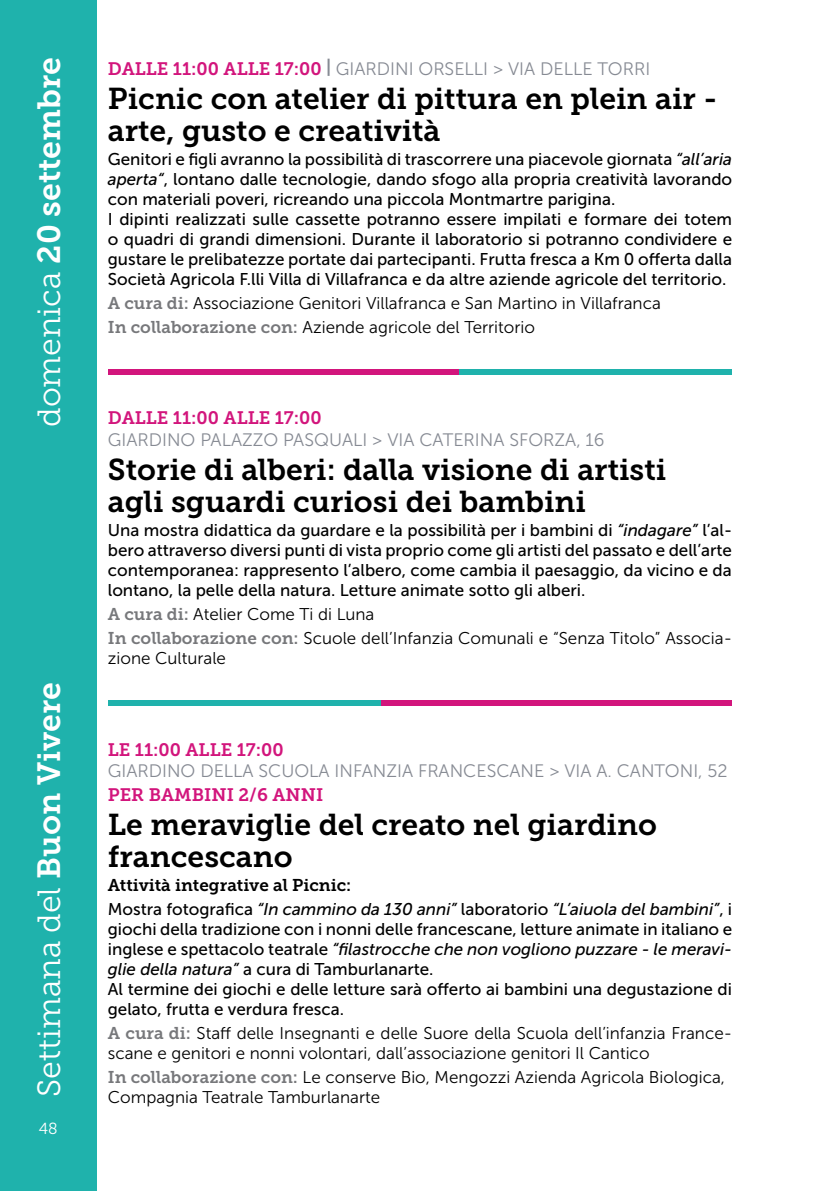
<style>
.page{position:relative;width:840px;height:1191px;background:#fff}
.page>*{position:absolute;margin:0;border:0;box-sizing:border-box;transform-origin:0 0}
.t1{font:32px "Museo Slab 300";color:#fff}
.t2{font:32px "Museo Slab 700";color:#fff}
.t3{font:30px/32px "Museo Slab 700";color:#000}
.t4{font:18px "Museo Sans 300";color:#868a93}
.t5{font:18px "Museo Slab 700";color:#d2157c}
.t6{font:17px/20px "Museo Sans 500";color:#000}
.t7{font:17px/24px "Museo Sans 300";color:#000}
.t8{font:17px "Museo Slab 700";color:#000}
.t9{font:16px "Museo Slab 300";color:#fff}
.s1{font-family:"Museo Slab 300"}
.s2{font-family:"Museo Slab 700"}
.s3{font-family:"Museo Slab 700";color:#d2157c}
.s4{font-style:italic}
.s5{font-family:"Museo Slab 700";color:#77787b}
</style>
<div class="page">
<div style="left:0;top:0;width:96px;height:1191px;background:#1fb2ac"></div>
<div style="left:108px;top:369px;width:351px;height:6px;background:#d2157c"></div>
<div style="left:459px;top:369px;width:272px;height:6px;background:#1fb2ac"></div>
<div style="left:380px;top:700px;width:351px;height:6px;background:#d2157c"></div>
<div style="left:108px;top:700px;width:272px;height:6px;background:#1fb2ac"></div>
<h1 class="t2" style="left:31px;top:427px;width:372px;rotate:-90deg"><span class="s1">domenica</span> 20 settembre</h1>
<h1 class="t1" style="left:32px;top:1096px;width:416px;rotate:-90deg">Settimana del <span class="s2">Buon Vivere</span></h1>
<p class="t9" style="left:39px;top:1120px;width:20px">48</p>
<p class="t4" style="left:108px;top:59px;width:543px"><span class="s3">Dalle 11:00 alle 17:00</span> <span class="s2">|</span> Giardini Orselli &gt; Via delle Torri</p>
<h2 class="t3" style="left:108px;top:83px;width:610px">Picnic con atelier di pittura en plein air - arte, gusto e creatività</h2>
<p class="t6" style="left:108px;top:149px;width:625px">Genitori e figli avranno la possibilità di trascorrere una piacevole giornata <span class="s4">“all’aria aperta“</span>, lontano dalle tecnologie, dando sfogo alla propria creatività lavorando con materiali poveri, ricreando una piccola Montmartre parigina.<br>I dipinti realizzati sulle cassette potranno essere impilati e formare dei totem o quadri di grandi dimensioni. Durante il laboratorio si potranno condividere e gustare le prelibatezze portate dai partecipanti. Frutta fresca a Km 0 offerta dalla Società Agricola F.lli Villa di Villafranca e da altre aziende agricole del territorio.</p>
<p class="t7" style="left:108px;top:291px;width:554px"><span class="s5">A cura di:</span> Associazione Genitori Villafranca e San Martino in Villafranca<br><span class="s5">In collaborazione con:</span> Aziende agricole del Territorio</p>
<p class="t5" style="left:108px;top:408px;width:215px">Dalle 11:00 alle 17:00</p>
<p class="t4" style="left:108px;top:430px;width:498px">Giardino Palazzo Pasquali &gt; Via Caterina Sforza, 16</p>
<h2 class="t3" style="left:108px;top:454px;width:559px">Storie di alberi: dalla visione di artisti agli sguardi curiosi dei bambini</h2>
<p class="t6" style="left:108px;top:520px;width:625px;text-align:justify">Una mostra didattica da guardare e la possibilità per i bambini di <span class="s4">“indagare”</span> l’al&shy;bero attraverso diversi punti di vista proprio come gli artisti del passato e dell’arte contemporanea: rappresento l’albero, come cambia il paesaggio, da vicino e da lontano, la pelle della natura. Letture animate sotto gli alberi.</p>
<p class="t7" style="left:108px;top:602px;width:625px"><span class="s5">A cura di:</span> Atelier Come Ti di Luna<br><span class="s5">In collaborazione con:</span> Scuole dell’I nfanzia Comunali e “Senza Titolo” Associa-</p>
<p class="t7" style="left:108px;top:646px;width:119px">zione Culturale</p>
<p class="t5" style="left:108px;top:739px;width:177px">le 11:00 alle 17:00</p>
<p class="t4" style="left:108px;top:761px;width:621px">Giardino della scuola I nfanzia Francescane &gt; Via A. Cantoni, 52</p>
<p class="t5" style="left:108px;top:785px;width:215px">Per bambini 2/6 anni</p>
<h2 class="t3" style="left:108px;top:809px;width:550px">Le meraviglie del creato nel giardino francescano</h2>
<p class="t8" style="left:108px;top:876px;width:245px">Attività integrative al Picnic:</p>
<p class="t6" style="left:108px;top:899px;width:625px">Mostra fotografica <span class="s4">“In cammino da 130 anni”</span> laboratorio <span class="s4">“L’aiuola del bambini”</span>, i giochi della tradizione con i nonni delle francescane, letture animate in italiano e inglese e spettacolo teatrale <span class="s4">“filastrocche che non vogliono puzzare - le meravi&shy;glie della natura”</span> a cura di Tamburlanarte.<br>Al termine dei giochi e delle letture sarà offerto ai bambini una degustazione di gelato, frutta e verdura fresca.</p>
<p class="t7" style="left:108px;top:1023px;width:625px;line-height:20px"><span class="s5">A cura di:</span> Staff delle I nsegnanti e delle Suore della Scuola dell’infanzia France&shy;scane e genitori e nonni volontari, dall’associazione genitori I l Cantico</p>
<p class="t7" style="left:108px;top:1067px;width:618px;line-height:20px"><span class="s5">In collaborazione con:</span> Le conserve Bio, M engozzi Azienda Agricola Biologica,<br>Compagnia Teatrale Tamburlanarte</p>
</div>
